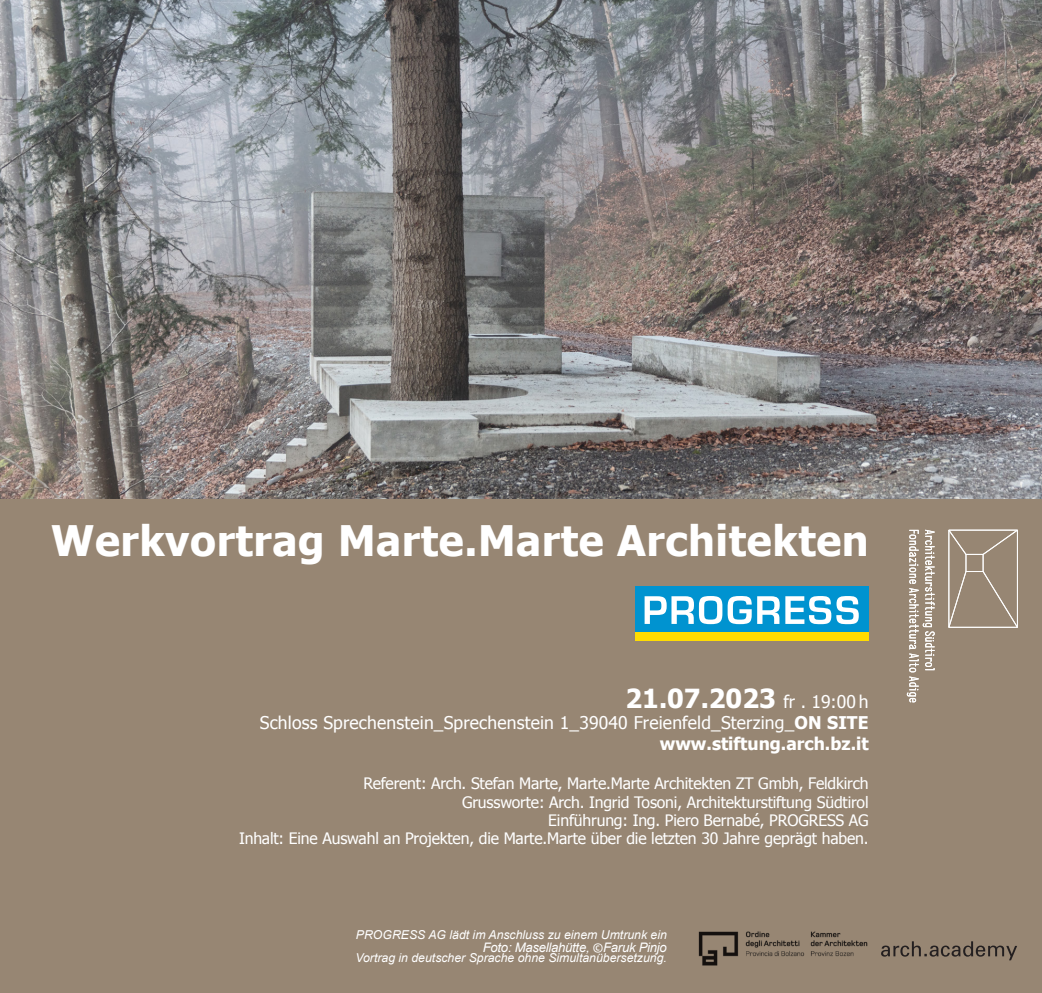
<style>
.page{position:relative;width:1042px;height:993px;background:#fff}
.page>*{position:absolute;margin:0;border:0;box-sizing:border-box;transform-origin:0 0}
.t1{font:700 42px "Tahoma";letter-spacing:.015em;color:#fff}
.t2{font:700 26.25px "Tahoma";color:#fff}
.t3{font:17.5px "Tahoma";letter-spacing:.01em;color:#fff}
.t4{font:700 17.5px "Tahoma";color:#fff}
.t5{font:15.75px "Tahoma";letter-spacing:-.01em;color:#fff}
.t6{font:italic 13.12px "Arial";letter-spacing:-.02em;color:#fff}
.t7{font:italic 12.25px "Arial";color:#fff}
.s1{font-weight:400;font-size:17.5px}
.s2{font-weight:700}
.s3{font-family:"PT Sans";font-style:normal}
</style>
<div class="page">
<div style="left:0;top:496px;width:1042px;height:496px;background:#978673"></div>
<svg style="left:907px;top:529px;width:28px;height:173px"></svg>
<div style="left:965px;top:553px;width:18px;height:19px;border:1px solid #fff"></div>
<svg style="left:981px;top:529px;width:37px;height:26px"></svg>
<svg style="left:982px;top:570px;width:36px;height:58px"></svg>
<svg style="left:948px;top:570px;width:19px;height:58px"></svg>
<svg style="left:948px;top:529px;width:19px;height:26px"></svg>
<div style="left:635px;top:631px;width:233px;height:9px;background:#ffdc01"></div>
<div style="left:635px;top:586px;width:233px;height:45px;background:#0093d0"></div>
<svg style="left:644px;top:596px;width:135px;height:28px"></svg>
<svg style="left:785px;top:596px;width:74px;height:28px"></svg>
<img style="left:0;top:0;width:1042px;height:498px">
<img style="left:698px;top:931px;width:170px;height:35px">
<svg style="left:881px;top:941px;width:136px;height:18px"></svg>
<p class="t1" style="left:51px;top:510px;width:819px">Werkvortrag Marte.Marte Architekten</p>
<p class="t2" style="left:625px;top:679px;width:245px">21.07.2023 <span class="s1">fr . 19:00 h</span></p>
<p class="t3" style="left:260px;top:710px;width:610px">Schloss Sprechenstein_Sprechenstein 1_39040 Freienfeld_Sterzing_<span class="s2">ON SITE</span></p>
<p class="t4" style="left:660px;top:730px;width:210px">www.stiftung.arch.bz.it</p>
<p class="t5" style="left:363px;top:772px;width:507px">Referent: Arch. Stefan Marte, Marte.Marte Architekten ZT Gmbh, Feldkirch</p>
<p class="t5" style="left:462px;top:791px;width:408px">Grussworte: Arch. Ingrid Tosoni, Architekturstiftung Südtirol</p>
<p class="t5" style="left:548px;top:809px;width:322px">Einführung: Ing. Piero Bernabé, PROGRESS AG</p>
<p class="t5" style="left:239px;top:827px;width:631px">Inhalt: Eine Auswahl an Projekten, die Marte.Marte über die letzten 30 Jahre geprägt haben.</p>
<p class="t7" style="left:356px;top:926px;width:312px">PROGRESS AG lädt im Anschluss zu einem Umtrunk ein</p>
<p class="t6" style="left:483px;top:938px;width:186px">Foto: Masellahütte, <span class="s3">©</span>Faruk Pinjo</p>
<p class="t7" style="left:355px;top:949px;width:313px">Vortrag in deutscher Sprache ohne Simultanübersetzung.</p>
</div>
